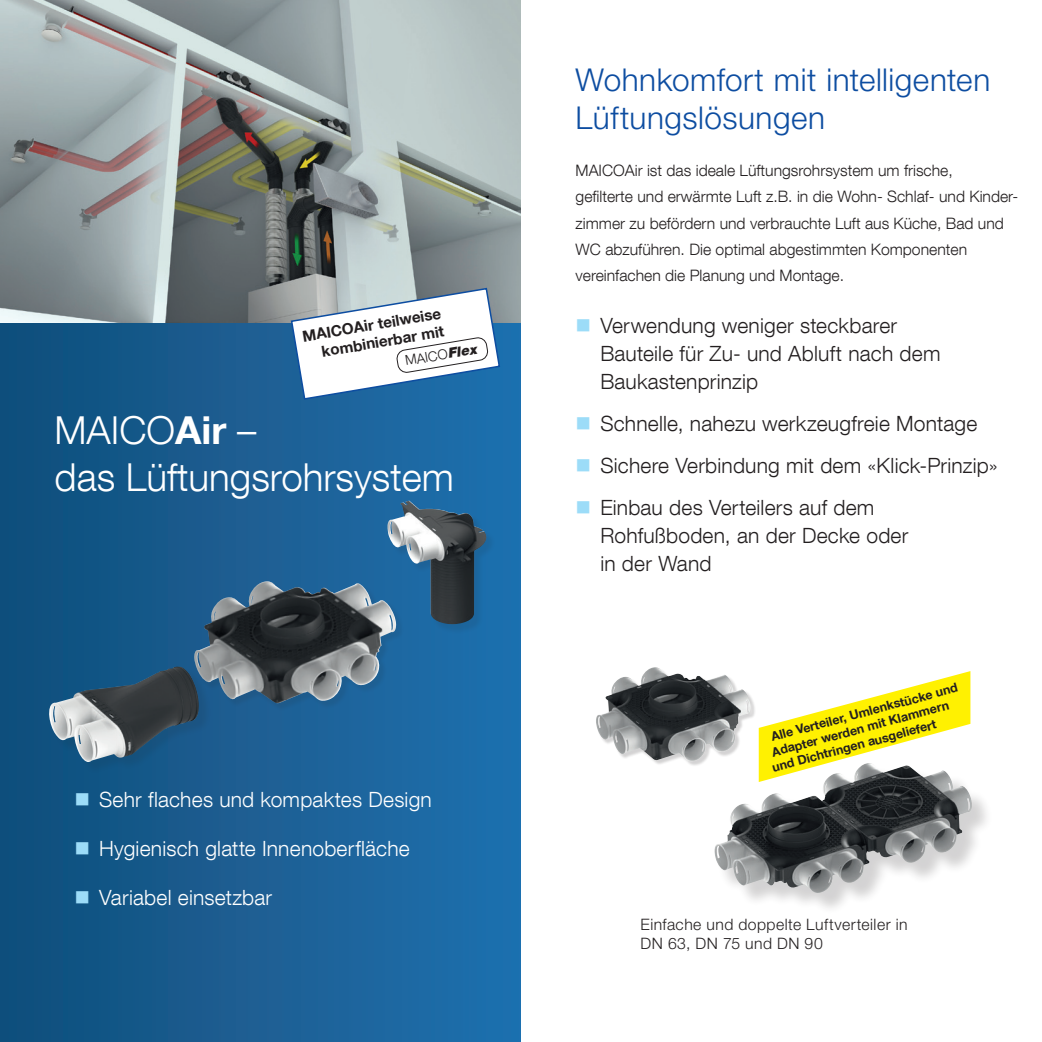
<style>
.page{position:relative;width:1042px;height:1042px;background:#fff}
.page>*{position:absolute;margin:0;border:0;box-sizing:border-box;transform-origin:0 0}
.t1{font:300 38.5px/46.2px "Helvetica Neue LT Com";color:#fff}
.t2{font:300 31.5px/38.5px "Helvetica Neue LTW1 G";letter-spacing:.015em;color:#0d4da1}
.t3{font:300 21px/28px "Helvetica Neue LT Com";letter-spacing:.01em;color:#231f20}
.t4{font:300 21px "Helvetica Neue LT Com";letter-spacing:.01em;color:#fff}
.t5{font:300 15.75px/26.2px "Helvetica Neue LT Com";color:#231f20}
.t6{font:300 15.75px/18.9px "Helvetica Neue LTW1 G";letter-spacing:.03em;color:#231f20}
.t7{font:700 15.22px/18.2px "Helvetica Neue LT Com";color:#231f20;text-align:right}
.t8{font:300 13.65px "Helvetica Neue LT Com";color:#231f20}
.t9{font:700 12.6px/15px "Helvetica Neue LT Com";color:#231f20}
.s1{font-weight:900;font-style:italic}
.s2{font-weight:700}
.s3{color:#9cdcf8}
</style>
<div class="page">
<div style="left:0;top:0;width:521px;height:1042px;background:linear-gradient(to right,#124e7b,#2170ae)"></div>
<img style="left:0;top:0;width:521px;height:322px">
<div style="left:196px;top:582px;width:208px;height:129px;background:#231f20;opacity:.1"></div>
<img style="left:194px;top:581px;width:202px;height:122px">
<div style="left:597px;top:668px;width:159px;height:99px;background:#231f20;opacity:.2"></div>
<img style="left:596px;top:667px;width:155px;height:95px">
<div style="left:51px;top:668px;width:160px;height:106px;background:#231f20;opacity:.1"></div>
<img style="left:48px;top:666px;width:151px;height:96px">
<div style="left:389px;top:503px;width:107px;height:131px;background:#231f20;opacity:.1"></div>
<img style="left:387px;top:501px;width:100px;height:123px">
<div style="left:718px;top:766px;width:276px;height:148px;background:#231f20;opacity:.2"></div>
<img style="left:714px;top:763px;width:260px;height:132px">
<svg style="left:759px;top:671px;width:211px;height:111px"></svg>
<svg style="left:290px;top:287px;width:211px;height:114px"></svg>
<p class="t7" style="left:301px;top:327px;width:142px;rotate:-10deg">MAICOAir teilweise kombinierbar mit</p>
<p class="t8" style="left:404px;top:353px;width:74px;rotate:-10deg">MAICO<span class="s1">Flex</span></p>
<h1 class="t1" style="left:55px;top:407px;width:401px">MAICO<span class="s2">Air</span> –<br>das Lüftungsrohrsystem</h1>
<h3 class="t4" style="left:74px;top:787px;width:359px"><span class="s3">■</span> Sehr flaches und kompaktes Design</h3>
<h3 class="t4" style="left:74px;top:836px;width:337px"><span class="s3">■</span> Hygienisch glatte Innenoberfläche</h3>
<h3 class="t4" style="left:74px;top:885px;width:199px"><span class="s3">■</span> Variabel einsetzbar</h3>
<h2 class="t2" style="left:575px;top:60px;width:416px">Wohnkomfort mit intelligenten<br>Lüftungslösungen</h2>
<p class="t5" style="left:575px;top:157px;width:444px">MAICOAir ist das ideale Lüftungsrohrsystem um frische,<br>gefilterte und erwärmte Luft z.B. in die Wohn- Schlaf- und Kinder&shy;zimmer zu befördern und verbrauchte Luft aus Küche, Bad und WC abzuführen. Die optimal abgestimmten Komponenten vereinfachen die Planung und Montage.</p>
<h3 class="t3" style="left:600px;top:311px;width:342px;text-indent:-25px"><span class="s3">■</span> Verwendung weniger steckbarer<br>Bauteile für Zu- und Abluft nach dem<br>Baukastenprinzip</h3>
<h3 class="t3" style="left:575px;top:409px;width:403px"><span class="s3">■</span> Schnelle, nahezu werkzeugfreie Montage</h3>
<h3 class="t3" style="left:575px;top:451px;width:424px"><span class="s3">■</span> Sichere Verbindung mit dem «Klick-Prinzip»</h3>
<h3 class="t3" style="left:600px;top:493px;width:310px;text-indent:-25px"><span class="s3">■</span> Einbau des Verteilers auf dem<br>Rohfußboden, an der Decke oder in der Wand</h3>
<p class="t9" style="left:762px;top:731px;width:201px;text-indent:7px;rotate:-15deg">Alle Verteiler, Umlenkstücke und<br>Adapter werden mit Klammern und Dichtringen ausgeliefert</p>
<p class="t6" style="left:640px;top:915px;width:268px">Einfache und doppelte Luftverteiler in<br>DN 63, DN 75 und DN 90</p>
</div>
